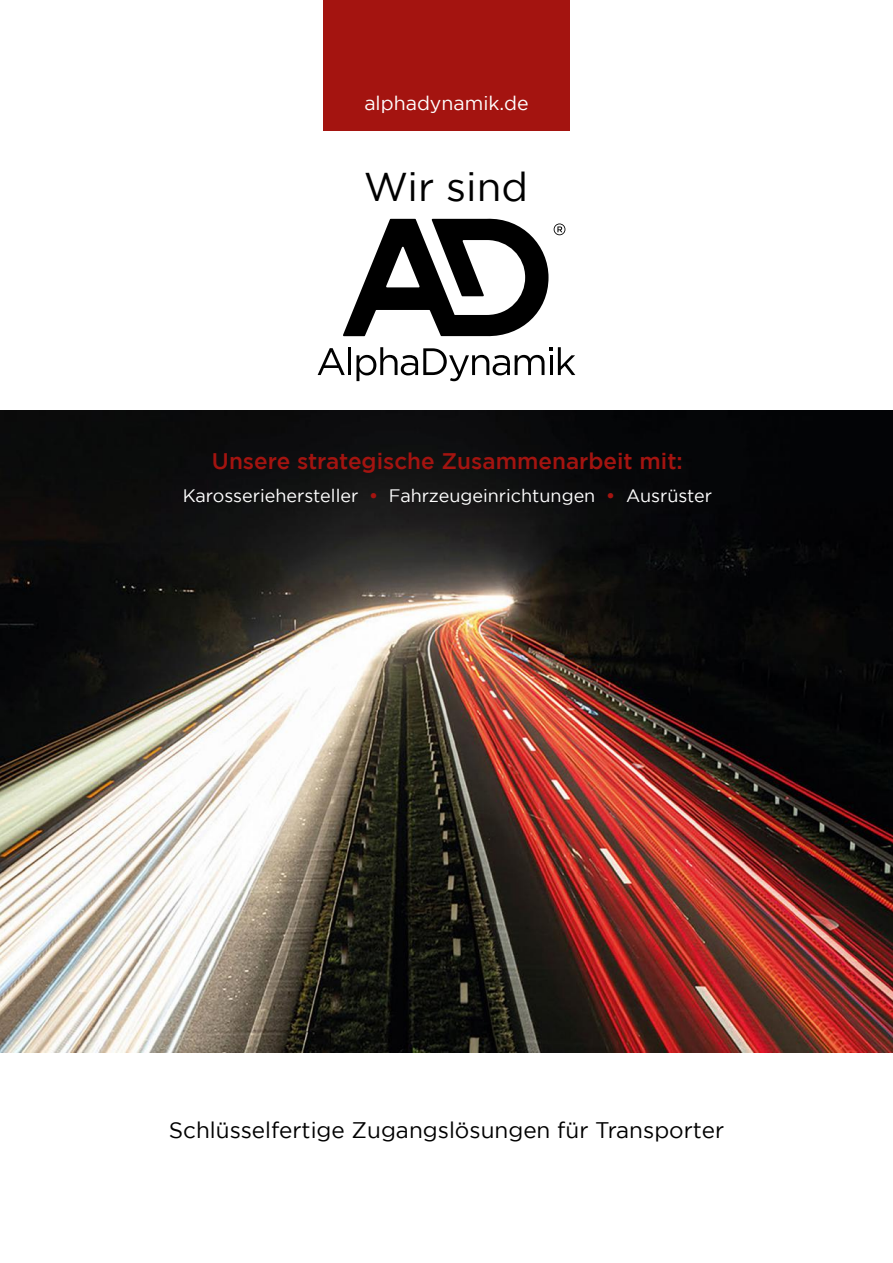
<style>
.page{position:relative;width:893px;height:1263px;background:#fff}
.page>*{position:absolute;margin:0;border:0;box-sizing:border-box;transform-origin:0 0}
.t1{font:40.05px "Gotham";color:#000}
.t2{font:22.5px "Gotham";color:#000}
.t3{font:500 22.5px "Gotham";color:#a41410}
.t4{font:19.5px "Gotham";color:#fff}
.t5{font:18px "Gotham";color:#fff}
.s1{font-weight:700;color:#a41410}
</style>
<div class="page">
<img style="left:0;top:410px;width:893px;height:642px">
<svg style="left:318px;top:348px;width:27px;height:27px"></svg>
<hr style="left:348px;top:347px;width:3px;height:28px;background:#000">
<svg style="left:356px;top:347px;width:219px;height:34px"></svg>
<svg style="left:554px;top:223px;width:11px;height:12px"></svg>
<svg style="left:343px;top:218px;width:205px;height:119px"></svg>
<div style="left:323px;top:0;width:247px;height:131px;background:#a41410"></div>
<p class="t4" style="left:364px;top:92px;width:166px">alphadynamik.de</p>
<h1 class="t1" style="left:364px;top:165px;width:166px">Wir sind</h1>
<p class="t3" style="left:212px;top:448px;width:472px">Unsere strategische Zusammenarbeit mit:</p>
<p class="t5" style="left:183px;top:486px;width:531px">Karosseriehersteller <span class="s1">•</span> Fahrzeugeinrichtungen <span class="s1">•</span> Ausrüster</p>
<p class="t2" style="left:169px;top:1117px;width:557px">Schlüsselfertige Zugangslösungen für Transporter</p>
</div>
